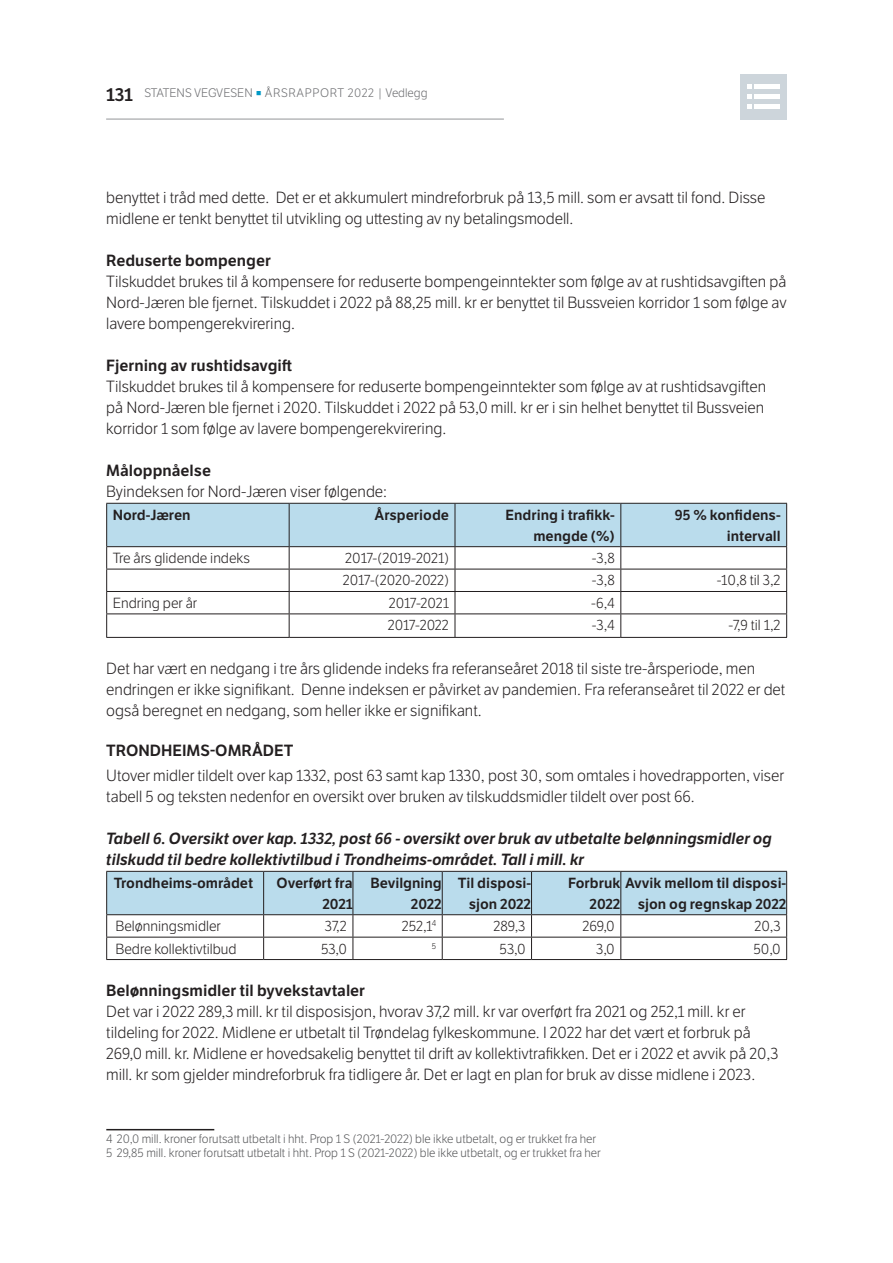
<style>
.page{position:relative;width:893px;height:1263px;background:#fff}
.page>*{position:absolute;margin:0;border:0;box-sizing:border-box;transform-origin:0 0}
.t1{font:18px "LFT Etica SB";color:#231f20}
.Brødtekst{font:15.75px/21px "LFT Etica Lt";color:#231f20}
.Nivå_6{font:italic 15.75px/21px "LFT Etica SB";color:#231f20}
.Nivå_5{font:15.75px "LFT Etica SB";color:#231f20}
.Nivå_4{font:15.75px "LFT Etica SB";color:#231f20}
.Tabell_Brød__P{font:14.25px "LFT Etica Lt";color:#231f20}
.Tabell_Brød__P-2{font:14.25px/21px "LFT Etica SB";color:#231f20;text-align:right}
.Fotnoter{font:12px "LFT Etica Lt";color:#57585a}
.t2{font:12px "LFT Etica Lt";color:#6c6d70}
.Tabell_Brød__P-3{font:8.25px "LFT Etica Lt";color:#231f20}
.s1{color:#0099c6}
</style>
<div class="page">
<hr style="left:106px;top:119px;width:398px;height:1px;background:#939598">
<div style="left:740px;top:74px;width:47px;height:45px;background:#cdd5db"></div>
<div style="left:755px;top:84px;width:25px;height:5px;background:#fff"></div>
<div style="left:755px;top:94px;width:25px;height:5px;background:#fff"></div>
<div style="left:755px;top:104px;width:25px;height:5px;background:#fff"></div>
<svg style="left:747px;top:84px;width:5px;height:25px"></svg>
<svg style="left:106px;top:503px;width:681px;height:134px"></svg>
<hr style="left:106px;top:637px;width:183px;height:1px;background:#231f20">
<hr style="left:289px;top:637px;width:166px;height:1px;background:#231f20">
<hr style="left:455px;top:637px;width:166px;height:1px;background:#231f20">
<hr style="left:621px;top:637px;width:166px;height:1px;background:#231f20">
<svg style="left:106px;top:871px;width:681px;height:88px"></svg>
<hr style="left:106px;top:959px;width:158px;height:1px;background:#231f20">
<hr style="left:264px;top:959px;width:89px;height:1px;background:#231f20">
<hr style="left:353px;top:959px;width:89px;height:1px;background:#231f20">
<hr style="left:442px;top:959px;width:89px;height:1px;background:#231f20">
<hr style="left:531px;top:959px;width:90px;height:1px;background:#231f20">
<hr style="left:621px;top:959px;width:166px;height:1px;background:#231f20">
<hr style="left:106px;top:1129px;width:108px;height:1px;background:#231f20">
<p class="t1" style="left:106px;top:84px;width:28px">131</p>
<p class="t2" style="left:145px;top:86px;width:285px">STATENS VEGVESEN <span class="s1">e</span> ÅRSRAPPORT 2022 | Vedlegg</p>
<p class="Brødtekst" style="left:106px;top:187px;width:661px">benyttet i tråd med dette. Det er et akkumulert mindreforbruk på 13,5 mill. som er avsatt til fond. Disse midlene er tenkt benyttet til utvikling og uttesting av ny betalingsmodell.</p>
<h5 class="Nivå_5" style="left:106px;top:251px;width:166px">Reduserte bompenger</h5>
<p class="Brødtekst" style="left:106px;top:271px;width:682px;text-align:justify">Tilskuddet brukes til å kompensere for reduserte bompengeinntekter som følge av at rushtidsavgiften på Nord-Jæren ble fjernet. Tilskuddet i 2022 på 88,25 mill. kr er benyttet til Bussveien korridor 1 som følge av lavere bompengerekvirering.</p>
<h5 class="Nivå_5" style="left:106px;top:356px;width:187px">Fjerning av rushtidsavgift</h5>
<p class="Brødtekst" style="left:106px;top:376px;width:661px">Tilskuddet brukes til å kompensere for reduserte bompengeinntekter som følge av at rushtidsavgiften på Nord-Jæren ble fjernet i 2020. Tilskuddet i 2022 på 53,0 mill. kr er i sin helhet benyttet til Bussveien korridor 1 som følge av lavere bompengerekvirering.</p>
<h5 class="Nivå_5" style="left:106px;top:461px;width:106px">Måloppnåelse</h5>
<p class="Brødtekst" style="left:106px;top:481px;width:282px">Byindeksen for Nord-Jæren viser følgende:</p>
<p class="Tabell_Brød__P-2" style="left:113px;top:504px;width:79px">Nord-Jæren</p>
<p class="Tabell_Brød__P-2" style="left:374px;top:504px;width:76px">Årsperiode</p>
<p class="Tabell_Brød__P-2" style="left:506px;top:504px;width:111px">Endring i trafikk&shy;mengde (%)</p>
<p class="Tabell_Brød__P-2" style="left:675px;top:504px;width:107px">95 % konfidens&shy;intervall</p>
<p class="Tabell_Brød__P" style="left:113px;top:550px;width:139px">Tre års glidende indeks</p>
<p class="Tabell_Brød__P" style="left:345px;top:550px;width:105px">2017-(2019-2021)</p>
<p class="Tabell_Brød__P" style="left:592px;top:550px;width:25px">-3,8</p>
<p class="Tabell_Brød__P" style="left:343px;top:572px;width:108px">2017-(2020-2022)</p>
<p class="Tabell_Brød__P" style="left:592px;top:572px;width:25px">-3,8</p>
<p class="Tabell_Brød__P" style="left:717px;top:572px;width:65px">-10,8 til 3,2</p>
<p class="Tabell_Brød__P" style="left:113px;top:595px;width:86px">Endring per år</p>
<p class="Tabell_Brød__P" style="left:389px;top:595px;width:62px">2017-2021</p>
<p class="Tabell_Brød__P" style="left:591px;top:595px;width:25px">-6,4</p>
<p class="Tabell_Brød__P" style="left:388px;top:617px;width:63px">2017-2022</p>
<p class="Tabell_Brød__P" style="left:592px;top:617px;width:25px">-3,4</p>
<p class="Tabell_Brød__P" style="left:728px;top:617px;width:54px">-7,9 til 1,2</p>
<p class="Brødtekst" style="left:106px;top:658px;width:681px">Det har vært en nedgang i tre års glidende indeks fra referanseåret 2018 til siste tre-årsperiode, men endringen er ikke signifikant. Denne indeksen er påvirket av pandemien. Fra referanseåret til 2022 er det også beregnet en nedgang, som heller ikke er signifikant.</p>
<h4 class="Nivå_4" style="left:106px;top:740px;width:189px">TRONDHEIMS-OMRÅDET</h4>
<p class="Brødtekst" style="left:106px;top:765px;width:679px">Utover midler tildelt over kap 1332, post 63 samt kap 1330, post 30, som omtales i hovedrapporten, viser tabell 5 og teksten nedenfor en oversikt over bruken av tilskuddsmidler tildelt over post 66.</p>
<h6 class="Nivå_6" style="left:106px;top:828px;width:667px">Tabell 6. Oversikt over kap. 1332, post 66 - oversikt over bruk av utbetalte belønningsmidler og tilskudd til bedre kollektivtilbud i Trondheims-området. Tall i mill. kr</h6>
<p class="Tabell_Brød__P-2" style="left:114px;top:872px;width:141px">Trondheims-området</p>
<p class="Tabell_Brød__P-2" style="left:277px;top:872px;width:78px">Overført fra<br>2021</p>
<p class="Tabell_Brød__P-2" style="left:370px;top:872px;width:73px">Bevilgning<br>2022</p>
<p class="Tabell_Brød__P-2" style="left:458px;top:872px;width:75px">Til disposi&shy;sjon 2022</p>
<p class="Tabell_Brød__P-2" style="left:590px;top:872px;width:198px;text-align:left;text-indent:-21px">Forbruk Avvik mellom til disposi-<br>2022</p>
<p class="Tabell_Brød__P-2" style="left:638px;top:893px;width:150px">sjon og regnskap 2022</p>
<p class="Tabell_Brød__P" style="left:116px;top:918px;width:107px">Belønningsmidler</p>
<p class="Tabell_Brød__P" style="left:325px;top:918px;width:23px">37,2</p>
<p class="Tabell_Brød__P" style="left:402px;top:918px;width:36px">252,1<sup>4</sup></p>
<p class="Tabell_Brød__P" style="left:494px;top:918px;width:33px">289,3</p>
<p class="Tabell_Brød__P" style="left:582px;top:918px;width:34px">269,0</p>
<p class="Tabell_Brød__P" style="left:754px;top:918px;width:28px">20,3</p>
<p class="Tabell_Brød__P" style="left:116px;top:940px;width:123px">Bedre kollektivtilbud</p>
<p class="Tabell_Brød__P" style="left:321px;top:940px;width:27px">53,0</p>
<p class="Tabell_Brød__P-3" style="left:432px;top:941px;width:6px">5</p>
<p class="Tabell_Brød__P" style="left:500px;top:940px;width:27px">53,0</p>
<p class="Tabell_Brød__P" style="left:596px;top:940px;width:20px">3,0</p>
<p class="Tabell_Brød__P" style="left:753px;top:940px;width:29px">50,0</p>
<h5 class="Nivå_5" style="left:106px;top:981px;width:260px">Belønningsmidler til byvekstavtaler</h5>
<p class="Brødtekst" style="left:106px;top:1001px;width:674px">Det var i 2022 289,3 mill. kr til disposisjon, hvorav 37,2 mill. kr var overført fra 2021 og 252,1 mill. kr er tildeling for 2022. Midlene er utbetalt til Trøndelag fylkeskommune. I 2022 har det vært et forbruk på 269,0 mill. kr. Midlene er hovedsakelig benyttet til drift av kollektivtrafikken. Det er i 2022 et avvik på 20,3 mill. kr som gjelder mindreforbruk fra tidligere år. Det er lagt en plan for bruk av disse midlene i 2023.</p>
<p class="Fotnoter" style="left:106px;top:1132px;width:491px">4 20,0 mill. kroner forutsatt utbetalt i hht. Prop 1 S (2021-2022) ble ikke utbetalt, og er trukket fra her</p>
<p class="Fotnoter" style="left:106px;top:1146px;width:496px">5 29,85 mill. kroner forutsatt utbetalt i hht. Prop 1 S (2021-2022) ble ikke utbetalt, og er trukket fra her</p>
</div>
